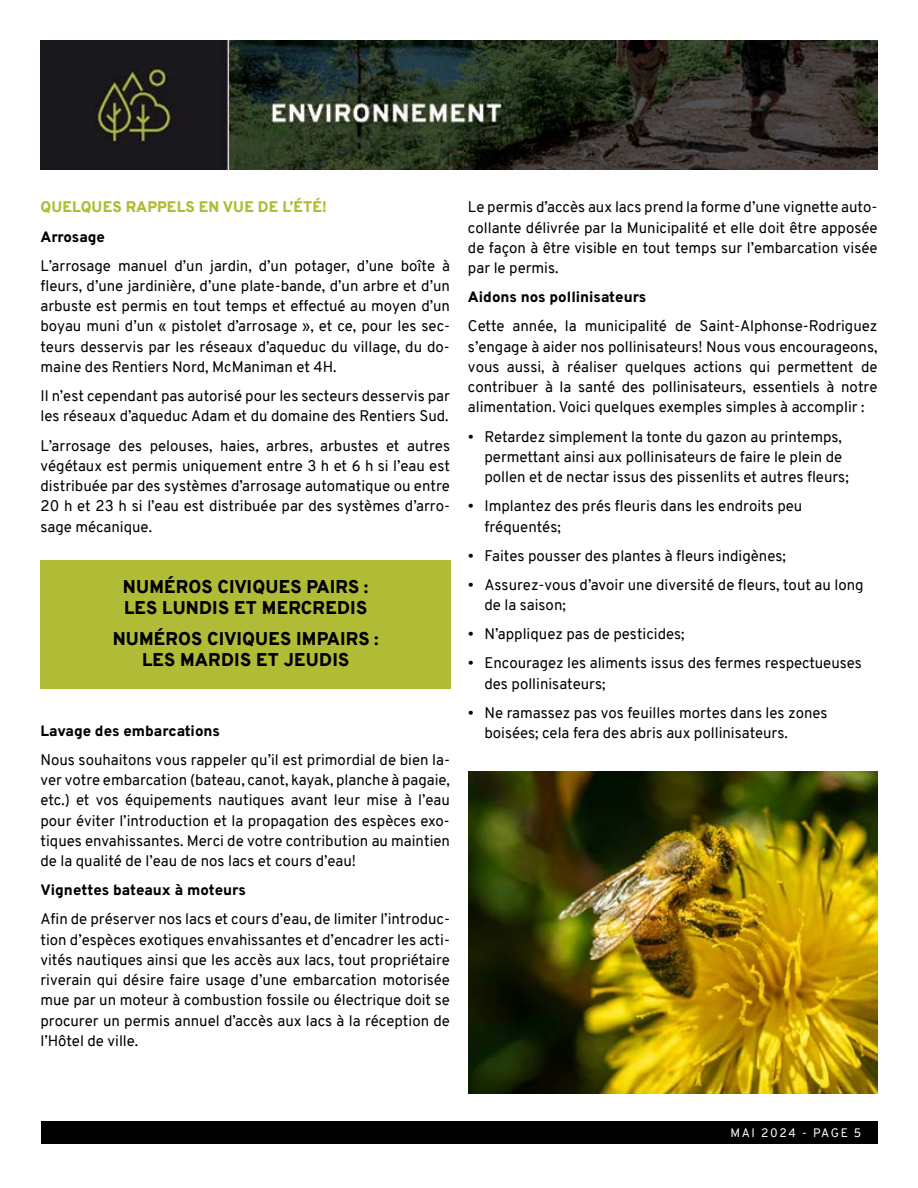
<style>
.page{position:relative;width:918px;height:1188px;background:#fff}
.page>*{position:absolute;margin:0;border:0;box-sizing:border-box;transform-origin:0 0}
.t1{font:900 18px/21.6px "Overpass";letter-spacing:.01em;color:#000}
.t2{font:15px/20.2px "Overpass";color:#000;text-align:justify}
.t3{font:800 15px "Overpass";color:#000}
.t4{font:900 15px "Overpass";letter-spacing:.01em;color:#b0bc36}
.t5{font:12px "Overpass";letter-spacing:.13em;color:#fff}
</style>
<div class="page">
<div style="left:41px;top:1121px;width:837px;height:23px;background:#000"></div>
<img style="left:40px;top:40px;width:837px;height:129px">
<img style="left:468px;top:771px;width:410px;height:323px">
<div style="left:41px;top:560px;width:410px;height:128px;background:#b0bc36"></div>
<p class="t4" style="left:41px;top:196px;width:288px">QUELQUES RAPPELS EN VUE DE L’ÉTÉ!</p>
<p class="t3" style="left:40px;top:224px;width:66px">Arrosage</p>
<p class="t2" style="left:40px;top:255px;width:411px">L’arrosage manuel d’un jardin, d’un potager, d’une boîte à fleurs, d’une jardinière, d’une plate-bande, d’un arbre et d’un arbuste est permis en tout temps et effectué au moyen d’un boyau muni d’un « pistolet d’arrosage », et ce, pour les sec&shy;teurs desservis par les réseaux d’aqueduc du village, du do&shy;maine des Rentiers Nord, McManiman et 4H.</p>
<p class="t2" style="left:40px;top:386px;width:411px">Il n’est cependant pas autorisé pour les secteurs desservis par les réseaux d’aqueduc Adam et du domaine des Rentiers Sud.</p>
<p class="t2" style="left:40px;top:435px;width:411px">L’arrosage des pelouses, haies, arbres, arbustes et autres végétaux est permis uniquement entre 3 h et 6 h si l’eau est distribuée par des systèmes d’arrosage automatique ou entre 20 h et 23 h si l’eau est distribuée par des systèmes d’arro&shy;sage mécanique.</p>
<p class="t1" style="left:123px;top:576px;width:247px">NUMÉROS CIVIQUES PAIRS :<br>LES LUNDIS ET MERCREDIS</p>
<p class="t1" style="left:113px;top:628px;width:268px;text-align:center">NUMÉROS CIVIQUES IMPAIRS :<br>LES MARDIS ET JEUDIS</p>
<p class="t3" style="left:40px;top:718px;width:181px">Lavage des embarcations</p>
<p class="t2" style="left:40px;top:750px;width:411px">Nous souhaitons vous rappeler qu’il est primordial de bien la&shy;ver votre embarcation (bateau, canot, kayak, planche à pagaie, etc.) et vos équipements nautiques avant leur mise à l’eau pour éviter l’introduction et la propagation des espèces exo&shy;tiques envahissantes. Merci de votre contribution au maintien de la qualité de l’eau de nos lacs et cours d’eau!</p>
<p class="t3" style="left:40px;top:878px;width:207px">Vignettes bateaux à moteurs</p>
<p class="t2" style="left:40px;top:909px;width:411px">Afin de préserver nos lacs et cours d’eau, de limiter l’introduc&shy;tion d’espèces exotiques envahissantes et d’encadrer les acti&shy;vités nautiques ainsi que les accès aux lacs, tout propriétaire riverain qui désire faire usage d’une embarcation motorisée mue par un moteur à combustion fossile ou électrique doit se procurer un permis annuel d’accès aux lacs à la réception de l’Hôtel de ville.</p>
<p class="t2" style="left:468px;top:197px;width:411px">Le permis d’accès aux lacs prend la forme d’une vignette auto&shy;collante délivrée par la Municipalité et elle doit être apposée de façon à être visible en tout temps sur l’embarcation visée par le permis.</p>
<p class="t3" style="left:468px;top:285px;width:180px">Aidons nos pollinisateurs</p>
<p class="t2" style="left:468px;top:316px;width:411px">Cette année, la municipalité de Saint-Alphonse-Rodriguez s’engage à aider nos pollinisateurs! Nous vous encourageons, vous aussi, à réaliser quelques actions qui permettent de contribuer à la santé des pollinisateurs, essentiels à notre alimentation. Voici quelques exemples simples à accomplir :</p>
<p class="t2" style="left:484px;top:426px;width:366px;text-align:left;text-indent:-16px">• Retardez simplement la tonte du gazon au printemps, permettant ainsi aux pollinisateurs de faire le plein de pollen et de nectar issus des pissenlits et autres fleurs;</p>
<p class="t2" style="left:484px;top:496px;width:319px;text-indent:-16px">• Implantez des prés fleuris dans les endroits peu fréquentés;</p>
<p class="t2" style="left:468px;top:545px;width:319px">• Faites pousser des plantes à fleurs indigènes;</p>
<p class="t2" style="left:484px;top:575px;width:381px;text-indent:-16px">• Assurez-vous d’avoir une diversité de fleurs, tout au long de la saison;</p>
<p class="t2" style="left:468px;top:624px;width:218px">• N’appliquez pas de pesticides;</p>
<p class="t2" style="left:484px;top:653px;width:379px;text-indent:-16px">• Encouragez les aliments issus des fermes respectueuses des pollinisateurs;</p>
<p class="t2" style="left:484px;top:703px;width:345px;text-indent:-16px">• Ne ramassez pas vos feuilles mortes dans les zones boisées; cela fera des abris aux pollinisateurs.</p>
<p class="t5" style="left:731px;top:1124px;width:132px">MAI 2024 - PAGE 5</p>
</div>
